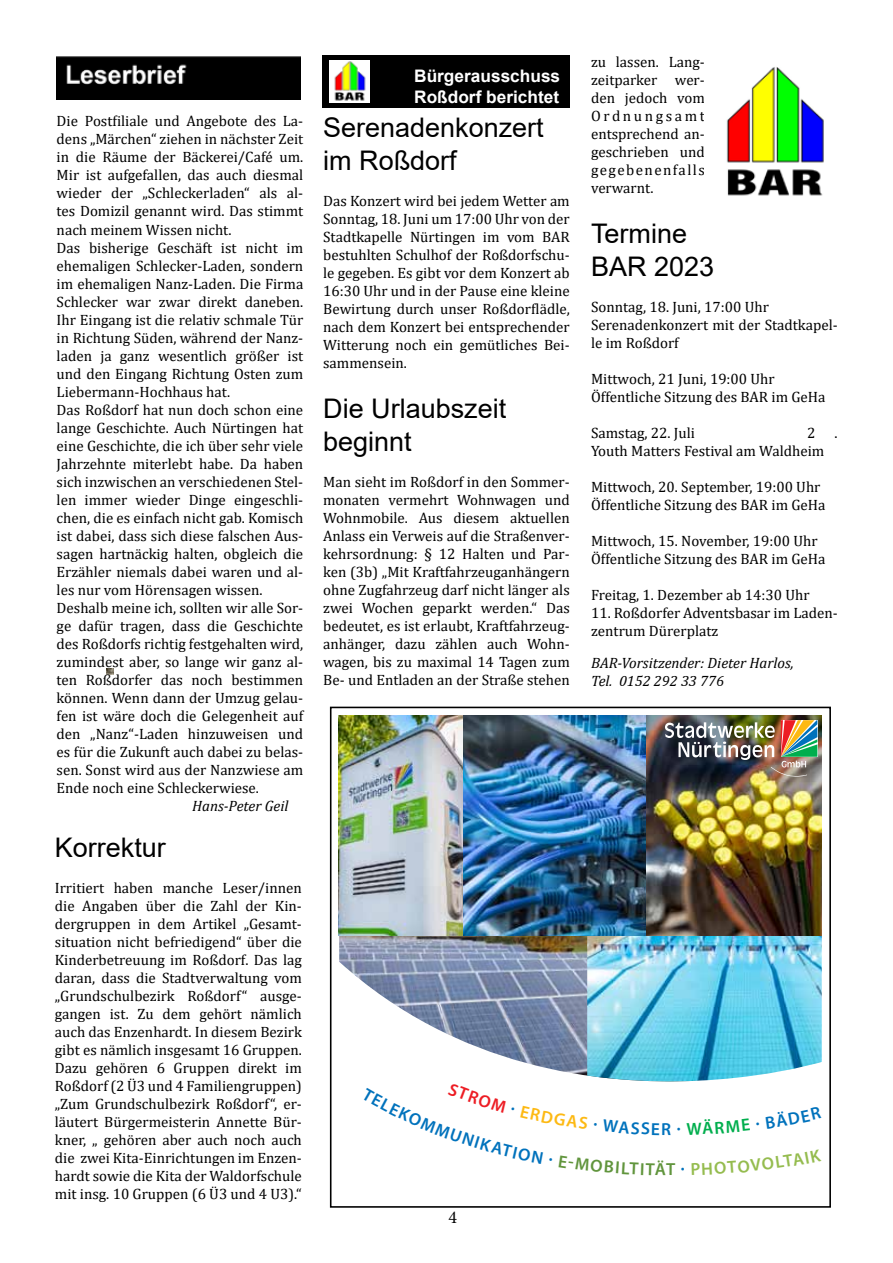
<style>
.page{position:relative;width:893px;height:1263px;background:#fff}
.page>*{position:absolute;margin:0;border:0;box-sizing:border-box;transform-origin:0 0}
.t1{font:27px/32.4px "Arial";color:#000}
.t2{font:18px "Minion Pro";color:#000}
.t3{font:600 17.55px "Myriad Pro";color:#0072bc}
.t4{font:600 17.55px "Myriad Pro";color:#61953d}
.t5{font:700 17.25px/20.7px "Arial";color:#fff}
.t6{font:15px/18px "Cambria";color:#000}
.t7{font:italic 15px/18px "Cambria";color:#000}
</style>
<div class="page">
<svg style="left:106px;top:669px;width:7px;height:5px"></svg>
<div style="left:330px;top:707px;width:501px;height:501px;border:2px solid #000"></div>
<img style="left:339px;top:936px;width:248px;height:140px">
<img style="left:587px;top:936px;width:235px;height:146px">
<img style="left:339px;top:716px;width:125px;height:220px">
<img style="left:464px;top:716px;width:183px;height:220px">
<img style="left:647px;top:716px;width:175px;height:220px">
<img style="left:665px;top:720px;width:152px;height:57px">
<img style="left:57px;top:56px;width:244px;height:44px">
<div style="left:323px;top:55px;width:247px;height:52px;background:#000"></div>
<img style="left:329px;top:60px;width:41px;height:42px">
<img style="left:726px;top:67px;width:98px;height:129px">
<p class="t6" style="left:57px;top:112px;width:248px">Die Postfiliale und Angebote des La&shy;dens „Märchen“ ziehen in nächster Zeit in die Räume der Bäckerei/Café um.<br>Mir ist aufgefallen, das auch diesmal wieder der „Schleckerladen“ als al&shy;tes Domizil genannt wird. Das stimmt nach meinem Wissen nicht.<br>Das bisherige Geschäft ist nicht im ehemaligen Schlecker-Laden, sondern im ehemaligen Nanz-Laden. Die Firma Schlecker war zwar direkt daneben.<br>Ihr Eingang ist die relativ schmale Tür in Richtung Süden, während der Nanz&shy;laden ja ganz wesentlich größer ist und den Eingang Richtung Osten zum Liebermann-Hochhaus hat.<br>Das Roßdorf hat nun doch schon eine lange Geschichte. Auch Nürtingen hat eine Geschichte, die ich über sehr viele Jahrzehnte miterlebt habe. Da haben sich inzwischen an verschiedenen Stel&shy;len immer wieder Dinge eingeschli&shy;chen, die es einfach nicht gab. Komisch ist dabei, dass sich diese falschen Aus&shy;sagen hartnäckig halten, obgleich die Erzähler niemals dabei waren und al&shy;les nur vom Hörensagen wissen.<br>Deshalb meine ich, sollten wir alle Sor&shy;ge dafür tragen, dass die Geschichte des Roßdorfs richtig festgehalten wird, zumindest aber, so lange wir ganz al&shy;ten Roßdorfer das noch bestimmen können. Wenn dann der Umzug gelau&shy;fen ist wäre doch die Gelegenheit auf den „Nanz“-Laden hinzuweisen und es für die Zukunft auch dabei zu belas&shy;sen. Sonst wird aus der Nanzwiese am Ende noch eine Schleckerwiese.</p>
<p class="t7" style="left:192px;top:796px;width:98px">Hans-Peter Geil</p>
<h1 class="t1" style="left:55px;top:831px;width:113px">Korrektur</h1>
<p class="t6" style="left:55px;top:879px;width:249px;text-align:justify">Irritiert haben manche Leser/innen die Angaben über die Zahl der Kin&shy;dergruppen in dem Artikel „Gesamt&shy;situation nicht befriedigend“ über die Kinderbetreuung im Roßdorf. Das lag daran, dass die Stadtverwaltung vom „Grundschulbezirk Roßdorf“ ausge&shy;gangen ist. Zu dem gehört nämlich auch das Enzenhardt. In diesem Bezirk gibt es nämlich insgesamt 16 Gruppen.<br>Dazu gehören 6 Gruppen direkt im Roßdorf (2 Ü3 und 4 Familiengruppen) „Zum Grundschulbezirk Roßdorf“, er&shy;läutert Bürgermeisterin Annette Bür&shy;kner, „ gehören aber auch noch auch die zwei Kita-Einrichtungen im Enzen&shy;hardt sowie die Kita der Waldorfschule mit insg. 10 Gruppen (6 Ü3 und 4 U3).“</p>
<p class="t5" style="left:414px;top:66px;width:148px">Bürgerausschuss<br>Roßdorf berichtet</p>
<h1 class="t1" style="left:323px;top:111px;width:222px">Serenadenkonzert im Roßdorf</h1>
<p class="t6" style="left:323px;top:192px;width:248px;text-align:justify">Das Konzert wird bei jedem Wetter am Sonntag, 18. Juni um 17:00 Uhr von der Stadtkapelle Nürtingen im vom BAR bestuhlten Schulhof der Roßdorfschu&shy;le gegeben. Es gibt vor dem Konzert ab 16:30 Uhr und in der Pause eine kleine Bewirtung durch unser Roßdorflädle, nach dem Konzert bei entsprechender Witterung noch ein gemütliches Bei&shy;sammensein.</p>
<h1 class="t1" style="left:323px;top:392px;width:185px">Die Urlaubszeit beginnt</h1>
<p class="t6" style="left:323px;top:472px;width:248px;text-align:justify">Man sieht im Roßdorf in den Sommer&shy;monaten vermehrt Wohnwagen und Wohnmobile. Aus diesem aktuellen Anlass ein Verweis auf die Straßenver&shy;kehrsordnung: § 12 Halten und Par&shy;ken (3b) „Mit Kraftfahrzeuganhängern ohne Zugfahrzeug darf nicht länger als zwei Wochen geparkt werden.“ Das bedeutet, es ist erlaubt, Kraftfahrzeug&shy;anhänger, dazu zählen auch Wohn&shy;wagen, bis zu maximal 14 Tagen zum Be- und Entladen an der Straße stehen</p>
<p class="t2" style="left:449px;top:1205px;width:10px">4</p>
<p class="t6" style="left:591px;top:53px;width:115px;text-align:justify">zu lassen. Lang&shy;zeitparker wer&shy;den jedoch vom Ordnungsamt entsprechend an&shy;geschrieben und gegebenenfalls verwarnt.</p>
<h1 class="t1" style="left:591px;top:217px;width:125px">Termine<br>BAR 2023</h1>
<p class="t6" style="left:591px;top:298px;width:248px">Sonntag, 18. Juni, 17:00 Uhr<br>Serenadenkonzert mit der Stadtkapel&shy;le im Roßdorf</p>
<p class="t6" style="left:591px;top:370px;width:236px">Mittwoch, 21 Juni, 19:00 Uhr<br>Öffentliche Sitzung des BAR im GeHa</p>
<p class="t6" style="left:591px;top:424px;width:105px">Samstag, 22. Juli</p>
<p class="t6" style="left:807px;top:424px;width:10px">2</p>
<p class="t6" style="left:835px;top:424px;width:5px">.</p>
<p class="t6" style="left:591px;top:442px;width:235px">Youth Matters Festival am Waldheim</p>
<p class="t6" style="left:591px;top:478px;width:236px">Mittwoch, 20. September, 19:00 Uhr<br>Öffentliche Sitzung des BAR im GeHa</p>
<p class="t6" style="left:591px;top:532px;width:236px">Mittwoch, 15. November, 19:00 Uhr<br>Öffentliche Sitzung des BAR im GeHa</p>
<p class="t6" style="left:591px;top:586px;width:220px">Freitag, 1. Dezember ab 14:30 Uhr</p>
<p class="t6" style="left:591px;top:604px;width:248px">11. Roßdorfer Adventsbasar im Laden&shy;zentrum Dürerplatz</p>
<p class="t7" style="left:591px;top:653px;width:204px">BAR-Vorsitzender: Dieter Harlos,<br>Tel. 0152 292 33 776</p>
<p class="t3" style="left:661px;top:1118px;width:12px">R</p>
<p class="t4" style="left:666px;top:1158px;width:11px">T</p>
</div>
